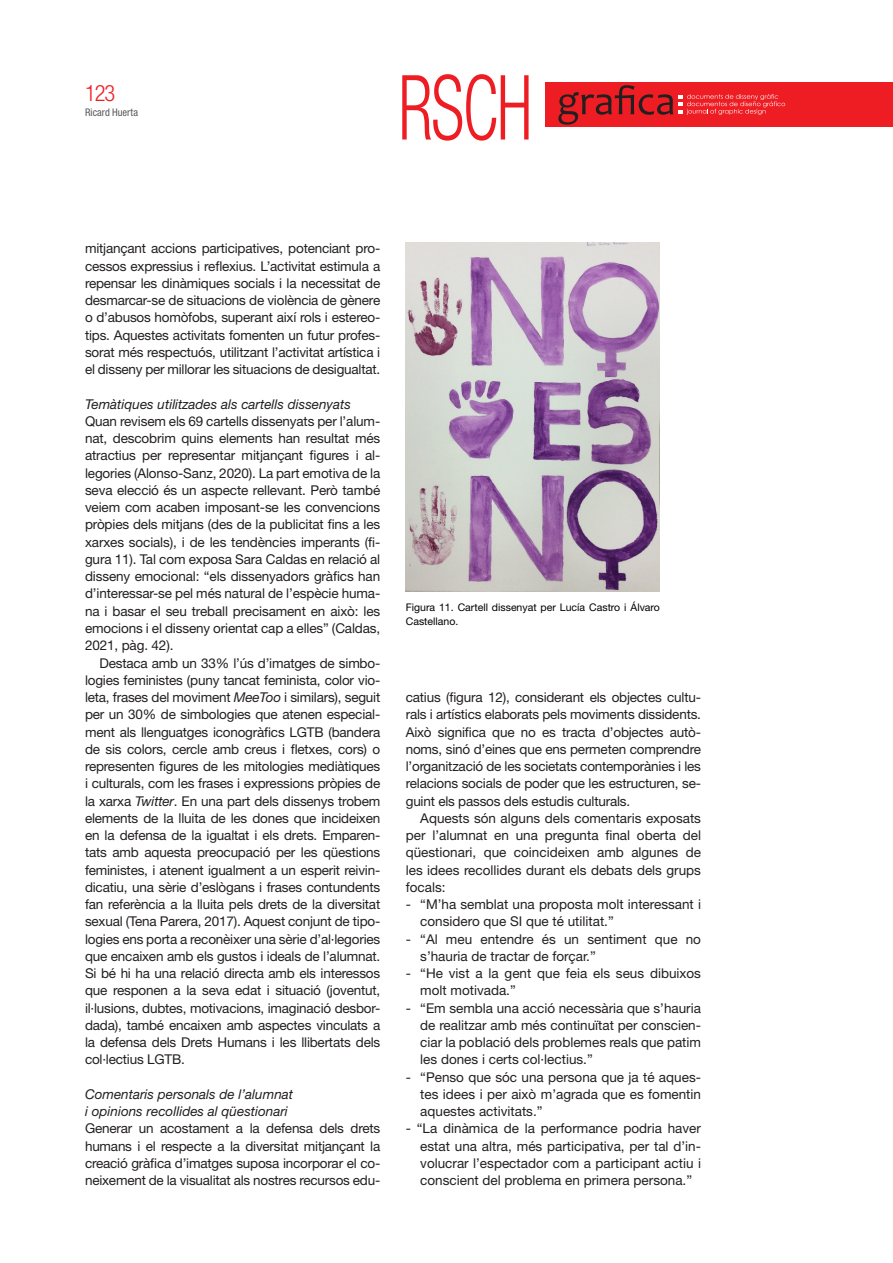
<style>
.page{position:relative;width:893px;height:1263px;background:#fff}
.page>*{position:absolute;margin:0;border:0;box-sizing:border-box;transform-origin:0 0}
.t1{font:300 condensed 90px "Helvetica Neue LT Std";color:#ee1d23;scale:.76 1}
.t2{font:300 condensed 22.5px "Helvetica Neue LT Std";color:#ee1d23}
.t3{font:13.5px/17.2px "Helvetica Neue LT Std";color:#231f20;text-align:justify}
.t4{font:italic 13.5px "Helvetica Neue LT Std";color:#231f20}
.t5{font:10.5px/13.5px "Helvetica Neue LT Std";color:#000}
.t6{font:condensed 10.5px "Helvetica Neue LT Std";letter-spacing:.005em;color:#57585a}
.s1{font-style:italic}
</style>
<div class="page">
<div style="left:545px;top:83px;width:348px;height:44px;background:#ee1d23"></div>
<svg style="left:558px;top:85px;width:227px;height:40px"></svg>
<img style="left:406px;top:242px;width:254px;height:349px">
<h2 class="t2" style="left:85px;top:80px;width:32px">123</h2>
<p class="t6" style="left:85px;top:107px;width:55px">Ricard Huerta</p>
<h1 class="t1" style="left:398px;top:56px;width:178px">RSCH</h1>
<p class="t3" style="left:85px;top:240px;width:297px">mitjançant accions participatives, potenciant pro&shy;cessos expressius i reflexius. L’activitat estimula a repensar les dinàmiques socials i la necessitat de desmarcar-se de situacions de violència de gènere o d’abusos homòfobs, superant així rols i estereo&shy;tips. Aquestes activitats fomenten un futur profes&shy;sorat més respectuós, utilitzant l’activitat artística i el disseny per millorar les situacions de desigualtat.</p>
<p class="t4" style="left:85px;top:396px;width:267px">Temàtiques utilitzades als cartells dissenyats</p>
<p class="t3" style="left:85px;top:412px;width:297px">Quan revisem els 69 cartells dissenyats per l’alum&shy;nat, descobrim quins elements han resultat més atractius per representar mitjançant figures i al· legories (Alonso-Sanz, 2020). La part emotiva de la seva elecció és un aspecte rellevant. Però també veiem com acaben imposant-se les convencions pròpies dels mitjans (des de la publicitat fins a les xarxes socials), i de les tendències imperants (fi&shy;gura 11). Tal com exposa Sara Caldas en relació al disseny emocional: “els dissenyadors gràfics han d’interessar-se pel més natural de l’espècie huma&shy;na i basar el seu treball precisament en això: les emocions i el disseny orientat cap a elles” (Caldas, 2021, pàg. 42).</p>
<p class="t3" style="left:85px;top:654px;width:297px;text-indent:14px">Destaca amb un 33% l’ús d’imatges de simbo&shy;logies feministes (puny tancat feminista, color vio&shy;leta, frases del moviment <span class="s1">MeeToo</span> i similars), seguit per un 30% de simbologies que atenen especial&shy;ment als llenguatges iconogràfics LGTB (bandera de sis colors, cercle amb creus i fletxes, cors) o representen figures de les mitologies mediàtiques i culturals, com les frases i expressions pròpies de la xarxa <span class="s1">Twitter</span>. En una part dels dissenys trobem elements de la lluita de les dones que incideixen en la defensa de la igualtat i els drets. Emparen&shy;tats amb aquesta preocupació per les qüestions feministes, i atenent igualment a un esperit reivin&shy;dicatiu, una sèrie d’eslògans i frases contundents fan referència a la lluita pels drets de la diversitat sexual (Tena Parera, 2017). Aquest conjunt de tipo&shy;logies ens porta a reconèixer una sèrie d’al·legories que encaixen amb els gustos i ideals de l’alumnat.<br>Si bé hi ha una relació directa amb els interessos que responen a la seva edat i situació (joventut, il·lusions, dubtes, motivacions, imaginació desbor&shy;dada), també encaixen amb aspectes vinculats a la defensa dels Drets Humans i les llibertats dels col·lectius LGTB.</p>
<p class="t4" style="left:85px;top:1086px;width:210px">Comentaris personals de l’alumnat</p>
<p class="t4" style="left:85px;top:1103px;width:204px">i opinions recollides al qüestionari</p>
<p class="t3" style="left:85px;top:1120px;width:297px">Generar un acostament a la defensa dels drets humans i el respecte a la diversitat mitjançant la creació gràfica d’imatges suposa incorporar el co&shy;neixement de la visualitat als nostres recursos edu-</p>
<p class="t5" style="left:406px;top:601px;width:256px">Figura 11. Cartell dissenyat per Lucía Castro i Álvaro<br>Castellano.</p>
<p class="t3" style="left:406px;top:688px;width:297px">catius (figura 12), considerant els objectes cultu&shy;rals i artístics elaborats pels moviments dissidents.<br>Això significa que no es tracta d’objectes autò&shy;noms, sinó d’eines que ens permeten comprendre l’organització de les societats contemporànies i les relacions socials de poder que les estructuren, se&shy;guint els passos dels estudis culturals.</p>
<p class="t3" style="left:406px;top:809px;width:297px;text-indent:14px">Aquests són alguns dels comentaris exposats per l’alumnat en una pregunta final oberta del qüestionari, que coincideixen amb algunes de les idees recollides durant els debats dels grups focals:</p>
<p class="t3" style="left:420px;top:895px;width:282px;text-indent:-14px">- “M’ha semblat una proposta molt interessant i considero que SI que té utilitat.”</p>
<p class="t3" style="left:420px;top:930px;width:282px;text-indent:-14px">- “Al meu entendre és un sentiment que no s’hauria de tractar de forçar.”</p>
<p class="t3" style="left:420px;top:964px;width:282px;text-indent:-14px">- “He vist a la gent que feia els seus dibuixos molt motivada.”</p>
<p class="t3" style="left:420px;top:999px;width:282px;text-indent:-14px">- “Em sembla una acció necessària que s’hauria de realitzar amb més continuïtat per conscien&shy;ciar la població dels problemes reals que patim les dones i certs col·lectius.”</p>
<p class="t3" style="left:420px;top:1068px;width:282px;text-indent:-14px">- “Penso que sóc una persona que ja té aques&shy;tes idees i per això m’agrada que es fomentin aquestes activitats.”</p>
<p class="t3" style="left:420px;top:1120px;width:282px;text-indent:-14px">- “La dinàmica de la performance podria haver estat una altra, més participativa, per tal d’in&shy;volucrar l’espectador com a participant actiu i conscient del problema en primera persona.”</p>
</div>
